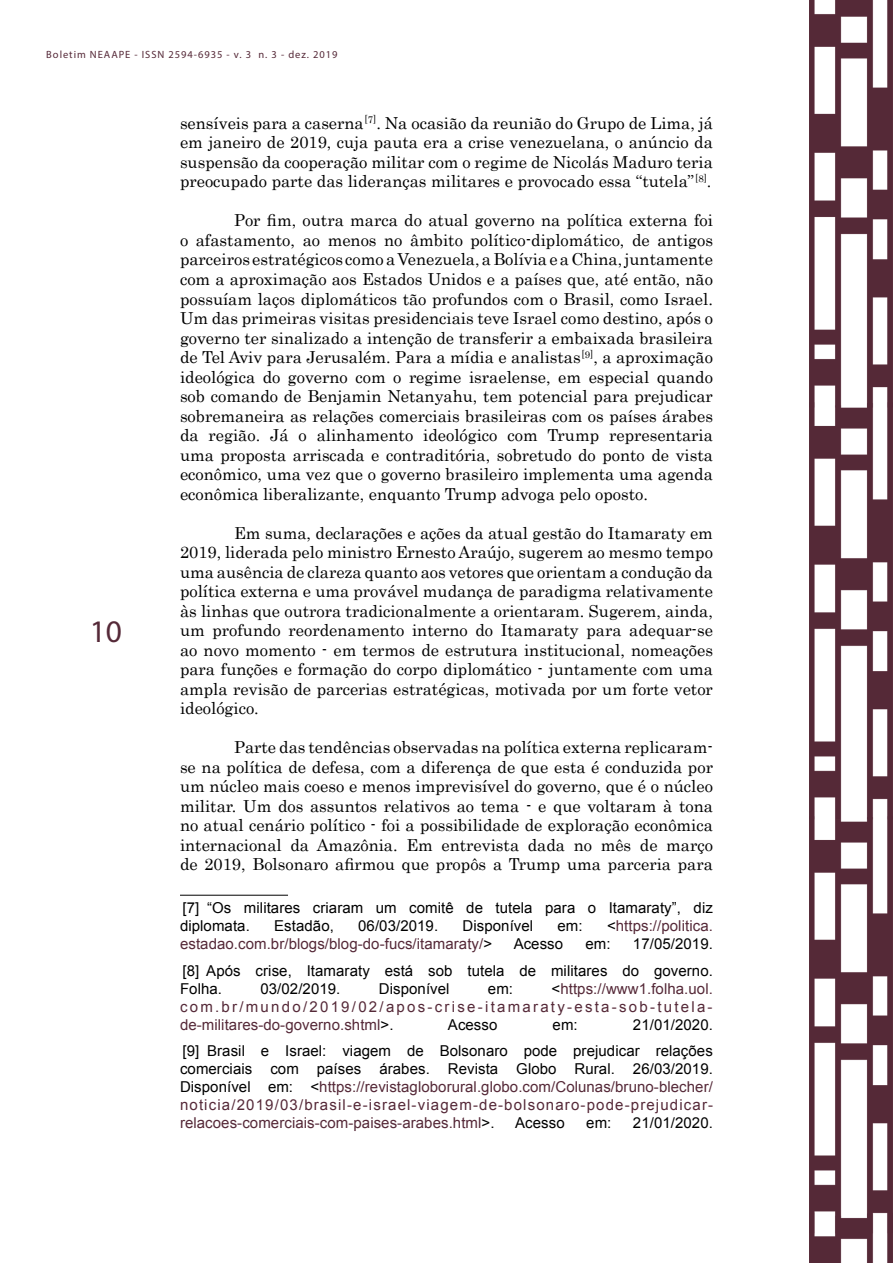
<style>
.page{position:relative;width:893px;height:1263px;background:#fff}
.page>*{position:absolute;margin:0;border:0;box-sizing:border-box;transform-origin:0 0}
.t1{font:31.5px "Myriad Pro";color:#552938}
.t2{font:16.5px/19.5px "Century";color:#000;text-align:justify}
.t3{font:15px/18px "Arial";letter-spacing:.005em;color:#552938;text-align:justify}
.t4{font:15px/26.5px "Arial";letter-spacing:.005em;color:#000;text-align:right}
.t5{font:10.5px "Myriad Pro";letter-spacing:.09em;color:#552938}
.s1{color:#000}
</style>
<div class="page">
<img style="left:809px;top:0;width:84px;height:1263px">
<hr style="left:180px;top:895px;width:108px;height:1px;background:#000">
<p class="t5" style="left:46px;top:48px;width:293px">Boletim NEAAPE - ISSN 2594-6935 - v. 3 n. 3 - dez. 2019</p>
<h1 class="t1" style="left:90px;top:612px;width:34px">10</h1>
<p class="t2" style="left:180px;top:112px;width:534px">sensíveis para a caserna <sup>[7]</sup>. Na ocasião da reunião do Grupo de Lima, já em janeiro de 2019, cuja pauta era a crise venezuelana, o anúncio da suspensão da cooperação militar com o regime de Nicolás Maduro teria preocupado parte das lideranças militares e provocado essa “tutela” <sup>[8]</sup>.</p>
<p class="t2" style="left:180px;top:209px;width:534px;text-indent:54px">Por fim, outra marca do atual governo na política externa foi o afastamento, ao menos no âmbito político-diplomático, de antigos parceiros estratégicos como a Venezuela, a Bolívia e a China, juntamente com a aproximação aos Estados Unidos e a países que, até então, não possuíam laços diplomáticos tão profundos com o Brasil, como Israel.<br>Um das primeiras visitas presidenciais teve Israel como destino, após o governo ter sinalizado a intenção de transferir a embaixada brasileira de Tel Aviv para Jerusalém. Para a mídia e analistas <sup>[9]</sup>, a aproximação ideológica do governo com o regime israelense, em especial quando sob comando de Benjamin Netanyahu, tem potencial para prejudicar sobremaneira as relações comerciais brasileiras com os países árabes da região. Já o alinhamento ideológico com Trump representaria uma proposta arriscada e contraditória, sobretudo do ponto de vista econômico, uma vez que o governo brasileiro implementa uma agenda econômica liberalizante, enquanto Trump advoga pelo oposto.</p>
<p class="t2" style="left:180px;top:521px;width:534px;text-indent:54px">Em suma, declarações e ações da atual gestão do Itamaraty em 2019, liderada pelo ministro Ernesto Araújo, sugerem ao mesmo tempo uma ausência de clareza quanto aos vetores que orientam a condução da política externa e uma provável mudança de paradigma relativamente às linhas que outrora tradicionalmente a orientaram. Sugerem, ainda, um profundo reordenamento interno do Itamaraty para adequar-se ao novo momento - em termos de estrutura institucional, nomeações para funções e formação do corpo diplomático - juntamente com uma ampla revisão de parcerias estratégicas, motivada por um forte vetor ideológico.</p>
<p class="t2" style="left:180px;top:736px;width:534px;text-indent:54px">Parte das tendências observadas na política externa replicaram&shy;se na política de defesa, com a diferença de que esta é conduzida por um núcleo mais coeso e menos imprevisível do governo, que é o núcleo militar. Um dos assuntos relativos ao tema - e que voltaram à tona no atual cenário político - foi a possibilidade de exploração econômica internacional da Amazônia. Em entrevista dada no mês de março de 2019, Bolsonaro afirmou que propôs a Trump uma parceria para</p>
<p class="t4" style="left:180px;top:899px;width:534px;line-height:18px;text-align:left">[7] “Os militares criaram um comitê de tutela para o Itamaraty”, diz diplomata.</p>
<p class="t4" style="left:274px;top:912px;width:61px">Estadão,</p>
<p class="t4" style="left:358px;top:912px;width:81px">06/03/2019.</p>
<p class="t4" style="left:462px;top:912px;width:72px">Disponível</p>
<p class="t4" style="left:557px;top:912px;width:27px">em:</p>
<p class="t3" style="left:607px;top:917px;width:107px"><span class="s1">&lt;</span>https://politica.</p>
<p class="t3" style="left:180px;top:935px;width:314px">estadao.com.br/blogs/blog-do-fucs/itamaraty/<span class="s1">&gt;</span></p>
<p class="t4" style="left:514px;top:930px;width:51px">Acesso</p>
<p class="t4" style="left:585px;top:930px;width:27px">em:</p>
<p class="t4" style="left:183px;top:930px;width:532px">17/05/2019.<br>[8] Após crise, Itamaraty está sob tutela de militares do governo.</p>
<p class="t4" style="left:180px;top:975px;width:44px">Folha.</p>
<p class="t4" style="left:260px;top:975px;width:81px">03/02/2019.</p>
<p class="t4" style="left:379px;top:975px;width:72px">Disponível</p>
<p class="t4" style="left:488px;top:975px;width:27px">em:</p>
<p class="t3" style="left:180px;top:979px;width:534px;text-indent:371px"><span class="s1">&lt;</span>https://www1.folha.uol. com.br/mundo/2019/02/apos-crise-itamaraty-esta-sob-tutela&shy;de-militares-do-governo.shtml<span class="s1">&gt;.</span></p>
<p class="t4" style="left:183px;top:1011px;width:532px">21/01/2020.<br>[9] Brasil e Israel: viagem de Bolsonaro pode prejudicar relações</p>
<p class="t3" style="left:180px;top:1060px;width:535px"><span class="s1">comerciais com países árabes. Revista Globo Rural. 26/03/2019.<br>Disponível em: &lt;</span>https://revistagloborural.globo.com/Colunas/bruno-blecher/ noticia/2019/03/brasil-e-israel-viagem-de-bolsonaro-pode-prejudicar&shy;relacoes-comerciais-com-paises-arabes.html<span class="s1">&gt;.</span></p>
<p class="t4" style="left:448px;top:1011px;width:51px">Acesso</p>
<p class="t4" style="left:553px;top:1011px;width:27px">em:</p>
<p class="t4" style="left:515px;top:1109px;width:51px">Acesso</p>
<p class="t4" style="left:586px;top:1109px;width:27px">em:</p>
<p class="t4" style="left:633px;top:1109px;width:81px">21/01/2020.</p>
</div>
